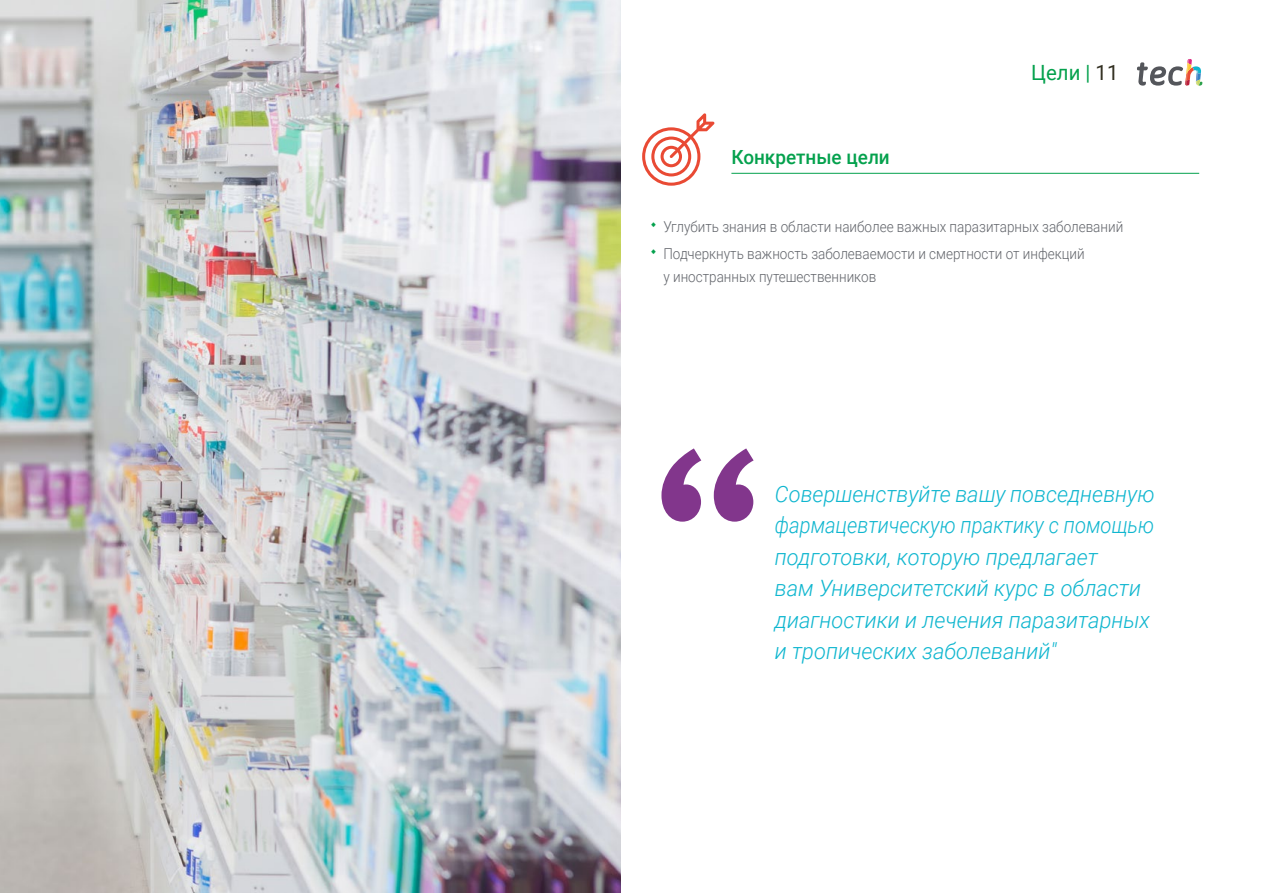
<style>
.page{position:relative;width:1263px;height:893px;background:#fff}
.page>*{position:absolute;margin:0;border:0;box-sizing:border-box;transform-origin:0 0}
.t1{font:italic 300 22.5px/31.5px "Roboto";color:#0fb6cf}
.t2{font:21px "Roboto";color:#04a14d}
.t3{font:500 19.5px "Roboto";color:#04a14d}
.t4{font:300 15px/26.7px "Roboto";color:#61646a;scale:.9 1}
.s1{color:#312e20}
</style>
<div class="page">
<svg style="left:642px;top:113px;width:72px;height:73px"></svg>
<hr style="left:731px;top:173px;width:468px;height:1px;background:#04a14d">
<svg style="left:1137px;top:59px;width:65px;height:27px"></svg>
<img style="left:0;top:0;width:621px;height:893px">
<svg style="left:661px;top:448px;width:93px;height:74px"></svg>
<p class="t3" style="left:731px;top:144px;width:160px">Конкретные цели</p>
<p class="t2" style="left:1031px;top:57px;width:89px">Цели | <span class="s1">11</span></p>
<p class="t4" style="left:663px;top:213px;width:512px">Углубить знания в области наиболее важных паразитарных заболеваний<br>Подчеркнуть важность заболеваемости и смертности от инфекций</p>
<p class="t4" style="left:663px;top:262px;width:238px">у иностранных путешественников</p>
<p class="t1" style="left:775px;top:477px;width:381px">Совершенствуйте вашу повседневную фармацевтическую практику с помощью подготовки, которую предлагает<br>вам Университетский курс в области диагностики и лечения паразитарных и тропических заболеваний"</p>
</div>
